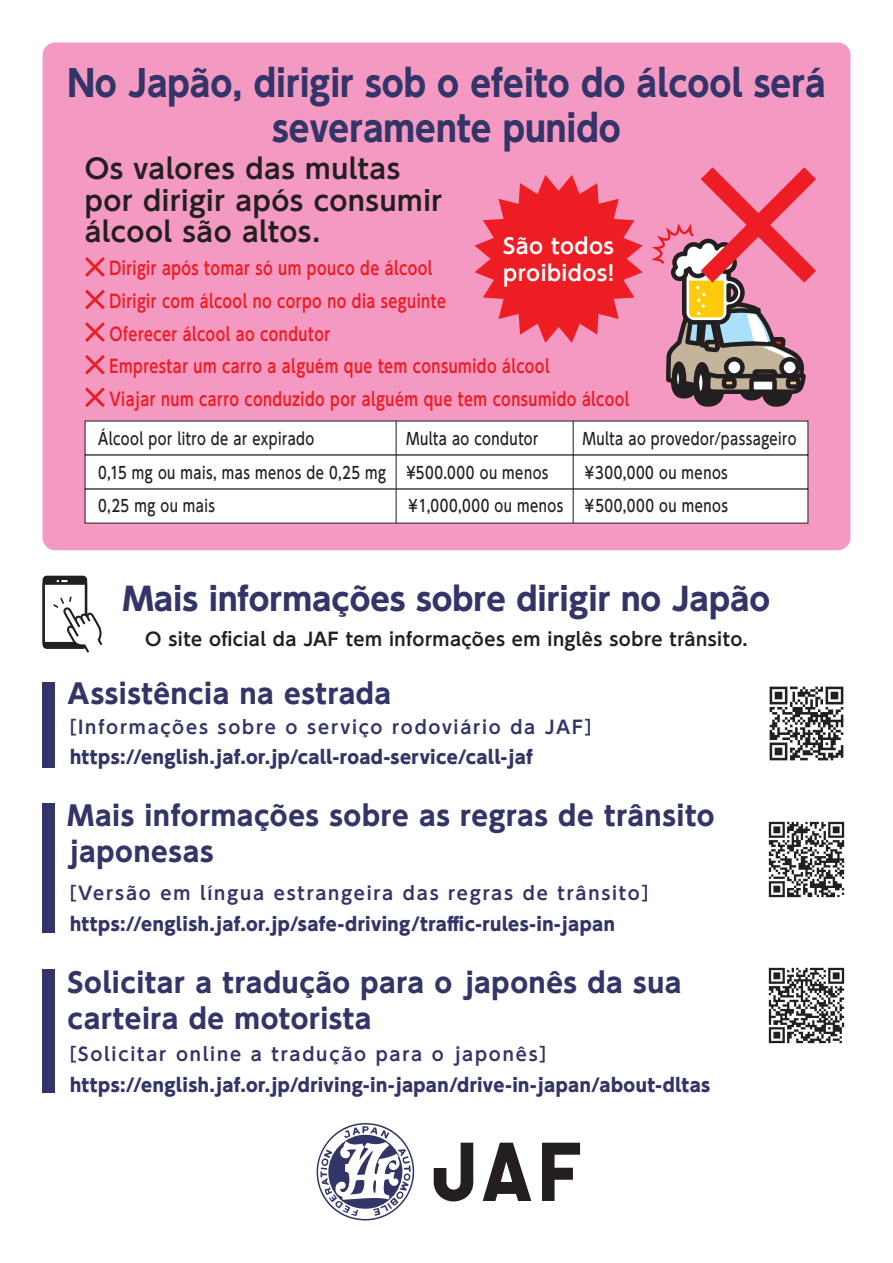
<style>
.page{position:relative;width:893px;height:1263px;background:#fff}
.page>*{position:absolute;margin:0;border:0;box-sizing:border-box;transform-origin:0 0}
.t1{font:700 36px/45px "UD Shin Go NT Pro";color:#333468;text-align:center;scale:.93 1}
.t2{font:700 31.5px "UD Shin Go NT Pro";color:#333468}
.t3{font:700 27px/36px "UD Shin Go NT Pro";letter-spacing:.02em;color:#333468}
.t4{font:700 27px/31.5px "UD Shin Go NT Pro De";letter-spacing:.025em;color:#231f20}
.t5{font:700 21px/27px "UD Shin Go NT Pro De";letter-spacing:.025em;color:#fff}
.t6{font:700 18px/32.5px "UD Shin Go NT Pro De";letter-spacing:.035em;color:#ee1d23;scale:.8 1}
.t7{font:800 18px "UD Shin Go Pro";letter-spacing:.025em;color:#333468}
.t8{font:700 18px "UD Shin Go NT Pro De";letter-spacing:.1em;color:#333468}
.t9{font:700 18px "UD Shin Go NT Pro De";letter-spacing:.025em;color:#231f20}
.t10{font:500 16.5px "UD Shin Go NT Pro";letter-spacing:.04em;color:#231f20;scale:.8 1}
</style>
<div class="page">
<div style="left:43px;top:43px;width:807px;height:507px;background:#f499c2;border-radius:13px"></div>
<div style="left:85px;top:421px;width:723px;height:34px;background:#fff"></div>
<div style="left:85px;top:455px;width:723px;height:34px;background:#fff"></div>
<div style="left:85px;top:489px;width:723px;height:34px;background:#fff"></div>
<hr style="left:396px;top:421px;width:1px;height:102px;background:#231f20">
<hr style="left:573px;top:421px;width:1px;height:102px;background:#231f20">
<svg style="left:43px;top:576px;width:59px;height:76px"></svg>
<div style="left:43px;top:682px;width:12px;height:85px;background:#333468"></div>
<div style="left:43px;top:803px;width:12px;height:130px;background:#333468"></div>
<div style="left:43px;top:969px;width:12px;height:123px;background:#333468"></div>
<svg style="left:85px;top:257px;width:20px;height:20px"></svg>
<svg style="left:85px;top:290px;width:20px;height:19px"></svg>
<svg style="left:85px;top:322px;width:20px;height:20px"></svg>
<svg style="left:85px;top:355px;width:20px;height:20px"></svg>
<svg style="left:85px;top:387px;width:20px;height:20px"></svg>
<svg style="left:475px;top:175px;width:168px;height:168px"></svg>
<img style="left:768px;top:967px;width:77px;height:77px">
<img style="left:768px;top:821px;width:77px;height:77px">
<img style="left:769px;top:686px;width:75px;height:75px">
<svg style="left:434px;top:1143px;width:40px;height:58px"></svg>
<svg style="left:542px;top:1143px;width:38px;height:58px"></svg>
<svg style="left:483px;top:1143px;width:48px;height:58px"></svg>
<svg style="left:317px;top:1123px;width:97px;height:97px"></svg>
<svg style="left:652px;top:167px;width:164px;height:240px"></svg>
<h1 class="t1" style="left:67px;top:60px;width:817px">No Japão, dirigir sob o efeito do álcool será severamente punido</h1>
<h3 class="t4" style="left:85px;top:152px;width:359px">Os valores das multas por dirigir após consumir álcool são altos.</h3>
<p class="t6" style="left:110px;top:252px;width:651px">Dirigir após tomar só um pouco de álcool<br>Dirigir com álcool no corpo no dia seguinte<br>Oferecer álcool ao condutor<br>Emprestar um carro a alguém que tem consumido álcool<br>Viajar num carro conduzido por alguém que tem consumido álcool</p>
<p class="t5" style="left:503px;top:232px;width:113px">São todos proibidos!</p>
<p class="t10" style="left:98px;top:426px;width:272px">Álcool por litro de ar expirado</p>
<p class="t10" style="left:406px;top:426px;width:166px">Multa ao condutor</p>
<p class="t10" style="left:583px;top:426px;width:268px">Multa ao provedor/passageiro</p>
<p class="t10" style="left:98px;top:459px;width:564px">0,15 mg ou mais, mas menos de 0,25 mg ¥500.000 ou menos</p>
<p class="t10" style="left:583px;top:459px;width:183px">￥300,000 ou menos</p>
<p class="t10" style="left:98px;top:493px;width:147px">0,25 mg ou mais</p>
<p class="t10" style="left:406px;top:493px;width:403px">￥1,000,000 ou menos ￥500,000 ou menos</p>
<h2 class="t2" style="left:123px;top:573px;width:649px">Mais informações sobre dirigir no Japão</h2>
<p class="t9" style="left:145px;top:625px;width:604px">O site oficial da JAF tem informações em inglês sobre trânsito.</p>
<h3 class="t3" style="left:68px;top:675px;width:325px">Assistência na estrada</h3>
<p class="t8" style="left:58px;top:712px;width:546px">［Informações sobre o serviço rodoviário da JAF］</p>
<p class="t7" style="left:70px;top:743px;width:464px">https://english.jaf.or.jp/call-road-service/call-jaf</p>
<h3 class="t3" style="left:68px;top:797px;width:648px">Mais informações sobre as regras de trânsito japonesas</h3>
<p class="t8" style="left:58px;top:879px;width:603px">［Versão em língua estrangeira das regras de trânsito］</p>
<p class="t7" style="left:70px;top:909px;width:546px">https://english.jaf.or.jp/safe-driving/traffic-rules-in-japan</p>
<h3 class="t3" style="left:68px;top:964px;width:615px">Solicitar a tradução para o japonês da sua carteira de motorista</h3>
<p class="t8" style="left:58px;top:1039px;width:501px">［Solicitar online a tradução para o japonês］</p>
<p class="t7" style="left:70px;top:1070px;width:642px">https://english.jaf.or.jp/driving-in-japan/drive-in-japan/about-dltas</p>
</div>
